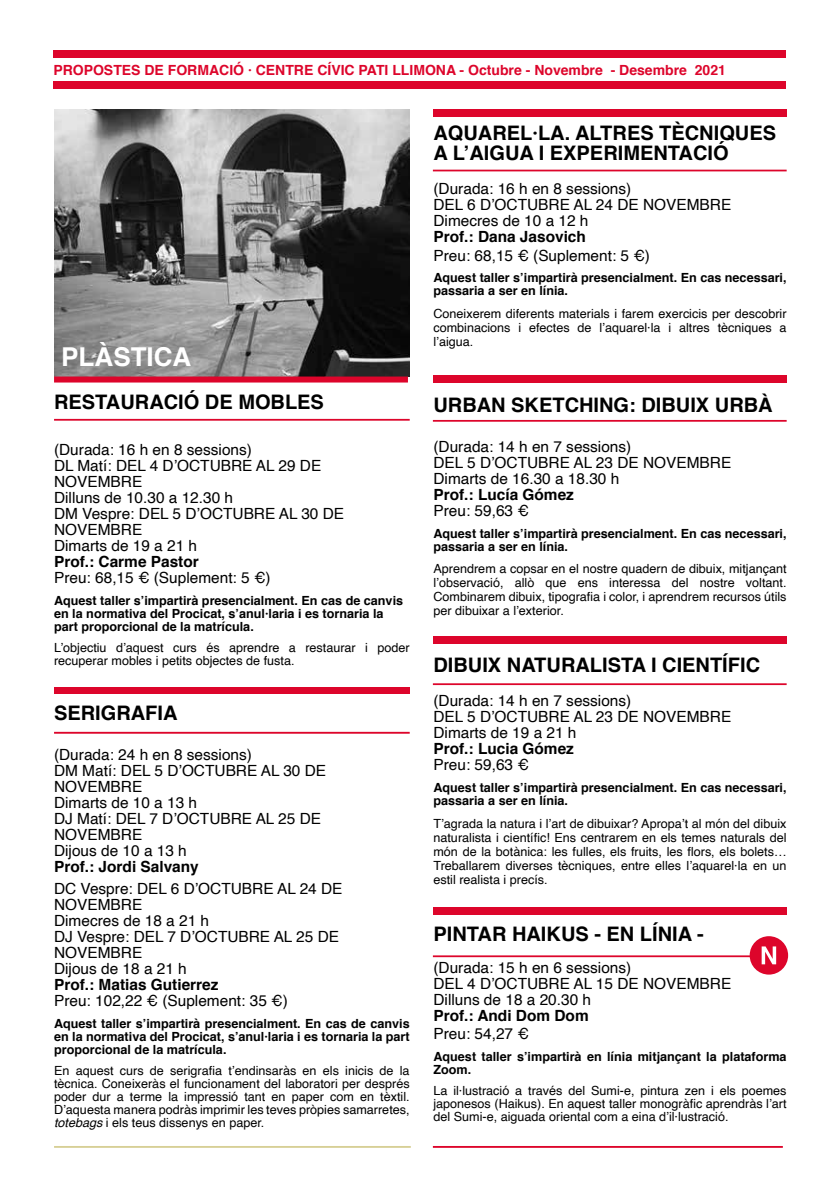
<style>
.page{position:relative;width:840px;height:1191px;background:#fff}
.page>*{position:absolute;margin:0;border:0;box-sizing:border-box;transform-origin:0 0}
.t1{font:700 26px "Helvetica";color:#fff}
.t2{font:700 20px/20px "Helvetica";color:#000}
.t3{font:15.4px/16px "Helvetica";color:#000}
.t4{font:700 15.4px "Helvetica";color:#000}
.t5{font:700 14px "Helvetica";color:#dd052b}
.t6{font:12.6px/14px "Helvetica";color:#000;text-align:justify}
.t7{font:700 12.6px/13px "Helvetica";color:#000}
.s1{font-style:italic}
</style>
<div class="page">
<div style="left:53px;top:50px;width:732px;height:7px;background:#dd052b"></div>
<div style="left:53px;top:81px;width:732px;height:7px;background:#dd052b"></div>
<img style="left:54px;top:109px;width:355px;height:267px">
<div style="left:54px;top:376px;width:353px;height:6px;background:#dd052b"></div>
<hr style="left:54px;top:419px;width:355px;height:2px;background:#dd052b">
<div style="left:54px;top:687px;width:355px;height:7px;background:#dd052b"></div>
<hr style="left:54px;top:732px;width:355px;height:1px;background:#dd052b">
<hr style="left:432px;top:1146px;width:350px;height:1px;background:#dd052b">
<hr style="left:432px;top:170px;width:354px;height:1px;background:#dd052b">
<div style="left:432px;top:109px;width:354px;height:8px;background:#dd052b"></div>
<hr style="left:54px;top:1146px;width:356px;height:1px;background:#d7cf96">
<div style="left:432px;top:375px;width:354px;height:8px;background:#dd052b"></div>
<hr style="left:432px;top:420px;width:354px;height:2px;background:#dd052b">
<hr style="left:432px;top:683px;width:354px;height:2px;background:#dd052b">
<div style="left:432px;top:636px;width:354px;height:8px;background:#dd052b"></div>
<hr style="left:432px;top:955px;width:354px;height:2px;background:#dd052b">
<div style="left:432px;top:906px;width:354px;height:8px;background:#dd052b"></div>
<div style="left:749px;top:936px;width:38px;height:38px;background:#dd052b;border-radius:50%"></div>
<svg style="left:761px;top:946px;width:14px;height:18px"></svg>
<p class="t5" style="left:53px;top:58px;width:673px">PROPOSTES DE FORMACIÓ · CENTRE CÍVIC PATI LLIMONA - Octubre - Novembre - Desembre 2021</p>
<h1 class="t1" style="left:61px;top:336px;width:132px">PLÀSTICA</h1>
<h2 class="t2" style="left:54px;top:392px;width:271px">RESTAURACIÓ DE MOBLES</h2>
<p class="t3" style="left:54px;top:442px;width:291px">(Durada: 16 h en 8 sessions)<br>DL Matí: DEL 4 D’OCTUBRE AL 29 DE<br>NOVEMBRE<br>Dilluns de 10.30 a 12.30 h<br>DM Vespre: DEL 5 D’OCTUBRE AL 30 DE<br>NOVEMBRE<br>Dimarts de 19 a 21 h</p>
<p class="t4" style="left:54px;top:549px;width:146px">Prof.: Carme Pastor</p>
<p class="t3" style="left:54px;top:570px;width:218px">Preu: 68,15 € (Suplement: 5 €)</p>
<p class="t7" style="left:54px;top:594px;width:350px">Aquest taller s’impartirà presencialment. En cas de canvis en la normativa del Procicat, s’anul·laria i es tornaria la part proporcional de la matrícula.</p>
<p class="t6" style="left:54px;top:641px;width:357px;line-height:13px">L’objectiu d’aquest curs és aprendre a restaurar i poder recuperar mobles i petits objectes de fusta.</p>
<h2 class="t2" style="left:54px;top:703px;width:125px">SERIGRAFIA</h2>
<p class="t3" style="left:54px;top:747px;width:273px">(Durada: 24 h en 8 sessions)<br>DM Matí: DEL 5 D’OCTUBRE AL 30 DE<br>NOVEMBRE<br>Dimarts de 10 a 13 h<br>DJ Matí: DEL 7 D’OCTUBRE AL 25 DE<br>NOVEMBRE<br>Dijous de 10 a 13 h</p>
<p class="t4" style="left:54px;top:854px;width:146px">Prof.: Jordi Salvany</p>
<p class="t3" style="left:54px;top:881px;width:290px">DC Vespre: DEL 6 D’OCTUBRE AL 24 DE<br>NOVEMBRE<br>Dimecres de 18 a 21 h<br>DJ Vespre: DEL 7 D’OCTUBRE AL 25 DE<br>NOVEMBRE<br>Dijous de 18 a 21 h</p>
<p class="t4" style="left:54px;top:972px;width:166px">Prof.: Matias Gutierrez</p>
<p class="t3" style="left:54px;top:993px;width:235px">Preu: 102,22 € (Suplement: 35 €)</p>
<p class="t7" style="left:54px;top:1017px;width:357px;text-align:justify">Aquest taller s’impartirà presencialment. En cas de canvis en la normativa del Procicat, s’anul·laria i es tornaria la part proporcional de la matrícula.</p>
<p class="t6" style="left:54px;top:1064px;width:357px;line-height:13px">En aquest curs de serigrafia t’endinsaràs en els inicis de la tècnica. Coneixeràs el funcionament del laboratori per després poder dur a terme la impressió tant en paper com en tèxtil.<br>D’aquesta manera podràs imprimir les teves pròpies samarretes, <span class="s1">totebags</span> i els teus dissenys en paper.</p>
<h2 class="t2" style="left:433px;top:123px;width:344px">AQUAREL·LA. ALTRES TÈCNIQUES<br>A L’AIGUA I EXPERIMENTACIÓ</h2>
<p class="t3" style="left:433px;top:181px;width:299px">(Durada: 16 h en 8 sessions)<br>DEL 6 D’OCTUBRE AL 24 DE NOVEMBRE<br>Dimecres de 10 a 12 h</p>
<p class="t4" style="left:433px;top:224px;width:154px">Prof.: Dana Jasovich</p>
<p class="t3" style="left:433px;top:248px;width:218px">Preu: 68,15 € (Suplement: 5 €)</p>
<p class="t7" style="left:433px;top:271px;width:354px">Aquest taller s’impartirà presencialment. En cas necessari, passaria a ser en línia.</p>
<p class="t6" style="left:433px;top:307px;width:354px">Coneixerem diferents materials i farem exercicis per descobrir combinacions i efectes de l’aquarel·la i altres tècniques a l’aigua.</p>
<h2 class="t2" style="left:433px;top:395px;width:340px">URBAN SKETCHING: DIBUIX URBÀ</h2>
<p class="t3" style="left:433px;top:439px;width:299px">(Durada: 14 h en 7 sessions)<br>DEL 5 D’OCTUBRE AL 23 DE NOVEMBRE<br>Dimarts de 16.30 a 18.30 h</p>
<p class="t4" style="left:433px;top:482px;width:142px">Prof.: Lucía Gómez</p>
<p class="t3" style="left:433px;top:503px;width:97px">Preu: 59,63 €</p>
<p class="t7" style="left:433px;top:527px;width:354px">Aquest taller s’impartirà presencialment. En cas necessari, passaria a ser en línia.</p>
<p class="t6" style="left:433px;top:562px;width:354px">Aprendrem a copsar en el nostre quadern de dibuix, mitjançant l’observació, allò que ens interessa del nostre voltant.<br>Combinarem dibuix, tipografia i color, i aprendrem recursos útils per dibuixar a l’exterior.</p>
<h2 class="t2" style="left:433px;top:655px;width:328px">DIBUIX NATURALISTA I CIENTÍFIC</h2>
<p class="t3" style="left:433px;top:693px;width:299px">(Durada: 14 h en 7 sessions)<br>DEL 5 D’OCTUBRE AL 23 DE NOVEMBRE<br>Dimarts de 19 a 21 h</p>
<p class="t4" style="left:433px;top:736px;width:142px">Prof.: Lucia Gómez</p>
<p class="t3" style="left:433px;top:757px;width:97px">Preu: 59,63 €</p>
<p class="t7" style="left:433px;top:781px;width:354px">Aquest taller s’impartirà presencialment. En cas necessari, passaria a ser en línia.</p>
<p class="t6" style="left:433px;top:816px;width:354px">T’agrada la natura i l’art de dibuixar? Apropa’t al món del dibuix naturalista i científic! Ens centrarem en els temes naturals del món de la botànica: les fulles, els fruits, les flors, els bolets… Treballarem diverses tècniques, entre elles l’aquarel·la en un estil realista i precís.</p>
<h2 class="t2" style="left:433px;top:923px;width:272px">PINTAR HAIKUS - EN LÍNIA -</h2>
<p class="t3" style="left:433px;top:959px;width:299px">(Durada: 15 h en 6 sessions)<br>DEL 4 D’OCTUBRE AL 15 DE NOVEMBRE<br>Dilluns de 18 a 20.30 h</p>
<p class="t4" style="left:433px;top:1002px;width:157px">Prof.: Andi Dom Dom</p>
<p class="t3" style="left:433px;top:1026px;width:97px">Preu: 54,27 €</p>
<p class="t7" style="left:433px;top:1049px;width:354px">Aquest taller s’impartirà en línia mitjançant la plataforma<br>Zoom.</p>
<p class="t6" style="left:433px;top:1084px;width:354px;line-height:13px">La il·lustració a través del Sumi-e, pintura zen i els poemes japonesos (Haikus). En aquest taller monogràfic aprendràs l’art del Sumi-e, aiguada oriental com a eina d’il·lustració.</p>
</div>
